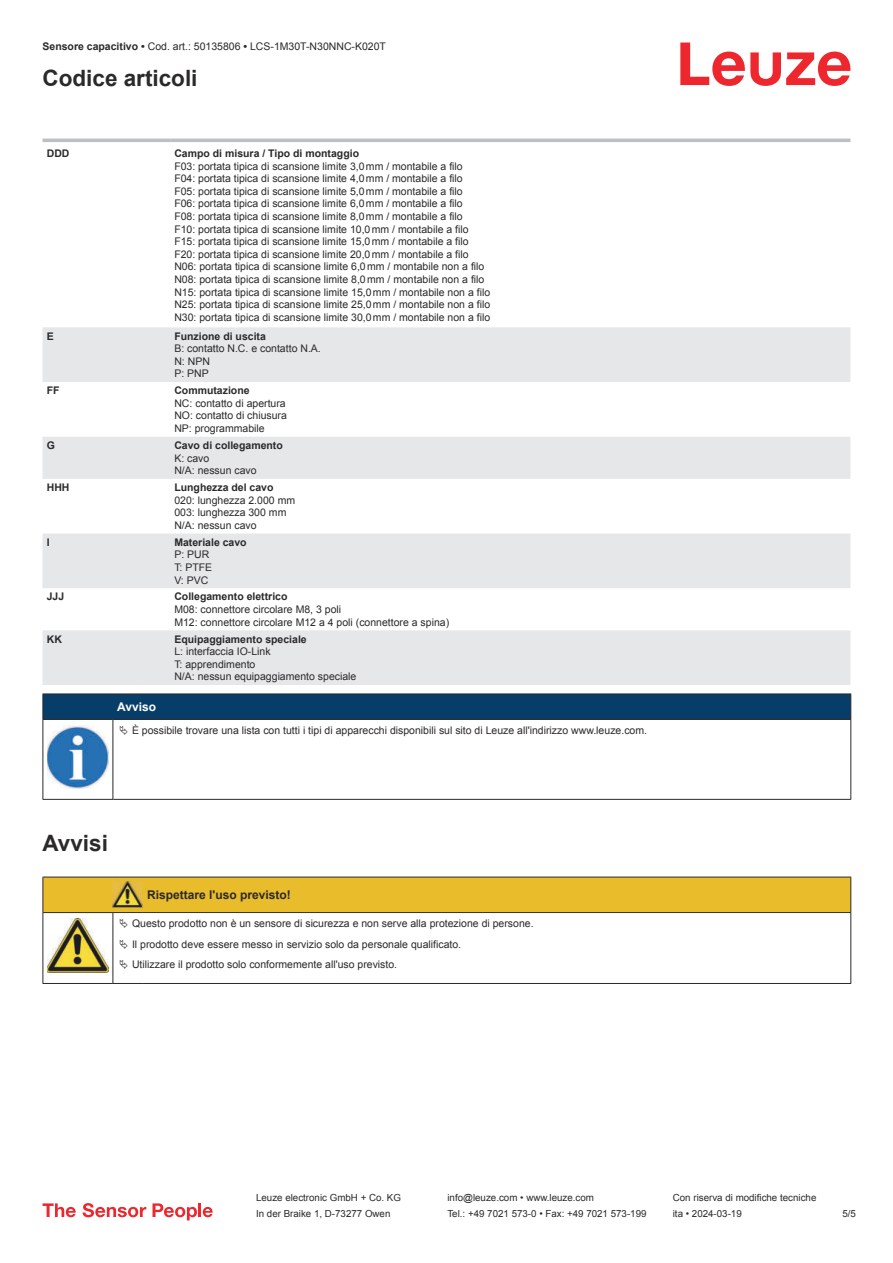
<style>
.page{position:relative;width:893px;height:1263px;background:#fff}
.page>*{position:absolute;margin:0;border:0;box-sizing:border-box;transform-origin:0 0}
.t1{font:700 22.5px "Arial";color:#2b292a}
.t2{font:700 12px "Arial";color:#2b292a}
.t3{font:700 12px "Arial";color:#fff}
.t4{font:10.5px/12.6px "Arial";color:#2b292a}
.t5{font:700 10.5px "Arial";color:#2b292a}
.t6{font:9.75px "Arial";color:#2b292a}
.s1{font-weight:700}
</style>
<div class="page">
<svg style="left:680px;top:43px;width:170px;height:43px"></svg>
<svg style="left:43px;top:327px;width:807px;height:358px;fill:#e6e7e9"></svg>
<hr style="left:43px;top:139px;width:127px;height:3px;background:#bdbfc1">
<hr style="left:170px;top:139px;width:680px;height:3px;background:#bdbfc1">
<svg style="left:43px;top:1203px;width:33px;height:14px"></svg>
<svg style="left:83px;top:1203px;width:63px;height:14px"></svg>
<svg style="left:153px;top:1203px;width:44px;height:17px"></svg>
<hr style="left:198px;top:1203px;width:3px;height:14px;background:#ed272d">
<svg style="left:203px;top:1207px;width:10px;height:10px"></svg>
<svg style="left:44px;top:720px;width:806px;height:79px"></svg>
<hr style="left:43px;top:693px;width:70px;height:1px;background:#2b292a">
<hr style="left:43px;top:719px;width:70px;height:1px;background:#2b292a">
<hr style="left:113px;top:693px;width:738px;height:1px;background:#2b292a">
<div style="left:43px;top:694px;width:808px;height:25px;background:#063d69"></div>
<hr style="left:113px;top:719px;width:738px;height:1px;background:#2b292a">
<hr style="left:43px;top:720px;width:1px;height:75px;background:#2b292a">
<hr style="left:113px;top:720px;width:1px;height:75px;background:#2b292a">
<hr style="left:850px;top:720px;width:1px;height:75px;background:#2b292a">
<hr style="left:43px;top:799px;width:70px;height:1px;background:#2b292a">
<hr style="left:113px;top:799px;width:738px;height:1px;background:#2b292a">
<img style="left:47px;top:726px;width:61px;height:63px">
<div style="left:115px;top:720px;width:734px;height:21px;background:#fff"></div>
<hr style="left:43px;top:983px;width:70px;height:1px;background:#2b292a">
<hr style="left:113px;top:983px;width:30px;height:1px;background:#2b292a">
<hr style="left:143px;top:983px;width:708px;height:1px;background:#2b292a">
<svg style="left:43px;top:877px;width:808px;height:106px"></svg>
<p class="t4" style="left:43px;top:41px;width:345px"><span class="s1">Sensore capacitivo •</span> Cod. art.: 50135806 <span class="s1">•</span> LCS-1M30T-N30NNC-K020T</p>
<h1 class="t1" style="left:43px;top:69px;width:157px">Codice articoli</h1>
<p class="t5" style="left:47px;top:149px;width:24px">DDD</p>
<p class="t5" style="left:174px;top:149px;width:186px">Campo di misura / Tipo di montaggio</p>
<p class="t4" style="left:174px;top:161px;width:317px">F03: portata tipica di scansione limite 3,0 mm / montabile a filo<br>F04: portata tipica di scansione limite 4,0 mm / montabile a filo<br>F05: portata tipica di scansione limite 5,0 mm / montabile a filo<br>F06: portata tipica di scansione limite 6,0 mm / montabile a filo<br>F08: portata tipica di scansione limite 8,0 mm / montabile a filo<br>F10: portata tipica di scansione limite 10,0 mm / montabile a filo F15: portata tipica di scansione limite 15,0 mm / montabile a filo F20: portata tipica di scansione limite 20,0 mm / montabile a filo N06: portata tipica di scansione limite 6,0 mm / montabile non a filo N08: portata tipica di scansione limite 8,0 mm / montabile non a filo N15: portata tipica di scansione limite 15,0 mm / montabile non a filo N25: portata tipica di scansione limite 25,0 mm / montabile non a filo N30: portata tipica di scansione limite 30,0 mm / montabile non a filo</p>
<p class="t5" style="left:47px;top:332px;width:9px">E</p>
<p class="t5" style="left:174px;top:332px;width:93px">Funzione di uscita</p>
<p class="t4" style="left:174px;top:343px;width:148px">B: contatto N.C. e contatto N.A.<br>N: NPN<br>P: PNP</p>
<p class="t5" style="left:47px;top:386px;width:14px">FF</p>
<p class="t5" style="left:174px;top:386px;width:77px">Commutazione</p>
<p class="t4" style="left:174px;top:398px;width:114px;text-align:justify">NC: contatto di apertura NO: contatto di chiusura NP: programmabile</p>
<p class="t5" style="left:47px;top:441px;width:10px">G</p>
<p class="t5" style="left:174px;top:441px;width:110px">Cavo di collegamento</p>
<p class="t4" style="left:174px;top:452px;width:84px">K: cavo<br>N/A: nessun cavo</p>
<p class="t5" style="left:47px;top:483px;width:24px">HHH</p>
<p class="t5" style="left:174px;top:483px;width:101px">Lunghezza del cavo</p>
<p class="t4" style="left:174px;top:495px;width:122px">020: lunghezza 2.000 mm<br>003: lunghezza 300 mm<br>N/A: nessun cavo</p>
<p class="t5" style="left:47px;top:538px;width:4px">I</p>
<p class="t5" style="left:174px;top:538px;width:74px">Materiale cavo</p>
<p class="t4" style="left:174px;top:549px;width:39px">P: PUR<br>T: PTFE<br>V: PVC</p>
<p class="t5" style="left:47px;top:592px;width:19px">JJJ</p>
<p class="t5" style="left:174px;top:592px;width:115px">Collegamento elettrico</p>
<p class="t4" style="left:174px;top:604px;width:276px">M08: connettore circolare M8, 3 poli<br>M12: connettore circolare M12 a 4 poli (connettore a spina)</p>
<p class="t5" style="left:47px;top:635px;width:17px">KK</p>
<p class="t5" style="left:174px;top:635px;width:134px">Equipaggiamento speciale</p>
<p class="t4" style="left:174px;top:646px;width:184px">L: interfaccia IO-Link<br>T: apprendimento<br>N/A: nessun equipaggiamento speciale</p>
<p class="t3" style="left:117px;top:702px;width:40px">Avviso</p>
<p class="t4" style="left:132px;top:725px;width:517px">È possibile trovare una lista con tutti i tipi di apparecchi disponibili sul sito di Leuze all'indirizzo www.leuze.com.</p>
<h1 class="t1" style="left:43px;top:834px;width:67px">Avvisi</h1>
<p class="t2" style="left:147px;top:890px;width:145px">Rispettare l'uso previsto!</p>
<p class="t4" style="left:132px;top:914px;width:403px;line-height:20.2px">Questo prodotto non è un sensore di sicurezza e non serve alla protezione di persone.<br>Il prodotto deve essere messo in servizio solo da personale qualificato.<br>Utilizzare il prodotto solo conformemente all'uso previsto.</p>
<p class="t6" style="left:256px;top:1194px;width:146px">Leuze electronic GmbH + Co. KG</p>
<p class="t6" style="left:447px;top:1194px;width:148px">info@leuze.com • www.leuze.com</p>
<p class="t6" style="left:673px;top:1194px;width:145px">Con riserva di modifiche tecniche</p>
<p class="t6" style="left:256px;top:1210px;width:136px">In der Braike 1, D-73277 Owen</p>
<p class="t6" style="left:447px;top:1210px;width:201px">Tel.: +49 7021 573-0 • Fax: +49 7021 573-199</p>
<p class="t6" style="left:673px;top:1210px;width:70px">ita • 2024-03-19</p>
<p class="t6" style="left:842px;top:1210px;width:15px">5 /5</p>
</div>
